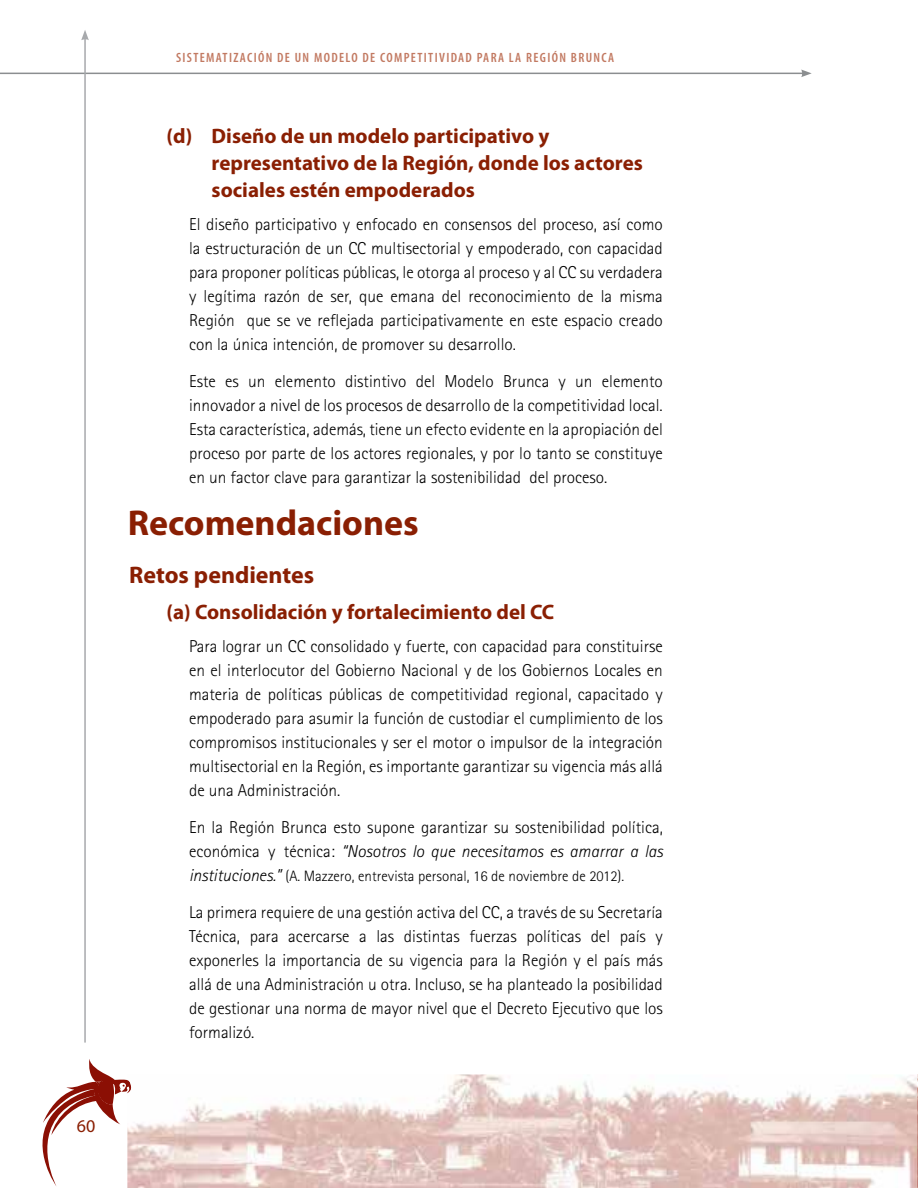
<style>
.page{position:relative;width:918px;height:1188px;background:#fff}
.page>*{position:absolute;margin:0;border:0;box-sizing:border-box;transform-origin:0 0}
.t1{font:700 36px "Myriad Pro";color:#8a1f03}
.t2{font:700 24px "Myriad Pro";color:#8a1f03}
.t3{font:700 21px/27px "Myriad Pro";color:#8a1f03}
.t4{font:18px "Myriad Pro";color:#8a1f03}
.t5{font:300 17.25px/24px "Rotis Sans Serif Std";color:#000;text-align:justify}
.t6{font:300 15px "Rotis Sans Serif Std";color:#000}
.t7{font:600 condensed 13.5px "Myriad Pro";letter-spacing:.1em;color:#c27961}
.s1{font-style:italic}
.s2{font-style:italic;font-size:17.25px}
</style>
<div class="page">
<hr style="left:0;top:73px;width:804px;height:1px;background:#8b8e90">
<svg style="left:801px;top:70px;width:11px;height:7px"></svg>
<hr style="left:84px;top:38px;width:2px;height:1005px;background:#a7a9ac">
<svg style="left:81px;top:30px;width:8px;height:10px"></svg>
<img style="left:127px;top:1074px;width:790px;height:114px">
<svg style="left:42px;top:1059px;width:90px;height:128px"></svg>
<img style="left:917px;top:1074px;width:1px;height:114px">
<p class="t4" style="left:77px;top:1115px;width:20px">60</p>
<p class="t7" style="left:176px;top:49px;width:440px">SISTEMATIZACIÓN DE UN MODELO DE COMPETITIVIDAD PARA LA REGIÓN BRUNCA</p>
<p class="t3" style="left:212px;top:122px;width:433px;text-indent:-45px">(d) Diseño de un modelo participativo y representativo de la Región, donde los actores sociales estén empoderados</p>
<p class="t5" style="left:189px;top:213px;width:475px">El diseño participativo y enfocado en consensos del proceso, así como la estructuración de un CC multisectorial y empoderado, con capacidad para proponer políticas públicas, le otorga al proceso y al CC su verdadera y legítima razón de ser, que emana del reconocimiento de la misma Región que se ve reflejada participativamente en este espacio creado con la única intención, de promover su desarrollo.</p>
<p class="t5" style="left:189px;top:369px;width:475px">Este es un elemento distintivo del Modelo Brunca y un elemento innovador a nivel de los procesos de desarrollo de la competitividad local.<br>Esta característica, además, tiene un efecto evidente en la apropiación del proceso por parte de los actores regionales, y por lo tanto se constituye en un factor clave para garantizar la sostenibilidad del proceso.</p>
<h1 class="t1" style="left:128px;top:499px;width:293px">Recomendaciones</h1>
<h2 class="t2" style="left:129px;top:560px;width:187px">Retos pendientes</h2>
<p class="t3" style="left:167px;top:598px;width:389px">(a) Consolidación y fortalecimiento del CC</p>
<p class="t5" style="left:189px;top:635px;width:475px">Para lograr un CC consolidado y fuerte, con capacidad para constituirse en el interlocutor del Gobierno Nacional y de los Gobiernos Locales en materia de políticas públicas de competitividad regional, capacitado y empoderado para asumir la función de custodiar el cumplimiento de los compromisos institucionales y ser el motor o impulsor de la integración multisectorial en la Región, es importante garantizar su vigencia más allá de una Administración.</p>
<p class="t5" style="left:189px;top:815px;width:475px">En la Región Brunca esto supone garantizar su sostenibilidad política, económica y técnica: <span class="s1">“Nosotros lo que necesitamos es amarrar a las</span></p>
<p class="t6" style="left:189px;top:867px;width:437px"><span class="s2">instituciones.”</span> (A. Mazzero, entrevista personal, 16 de noviembre de 2012).</p>
<p class="t5" style="left:189px;top:900px;width:475px">La primera requiere de una gestión activa del CC, a través de su Secretaría Técnica, para acercarse a las distintas fuerzas políticas del país y exponerles la importancia de su vigencia para la Región y el país más allá de una Administración u otra. Incluso, se ha planteado la posibilidad de gestionar una norma de mayor nivel que el Decreto Ejecutivo que los formalizó.</p>
</div>
